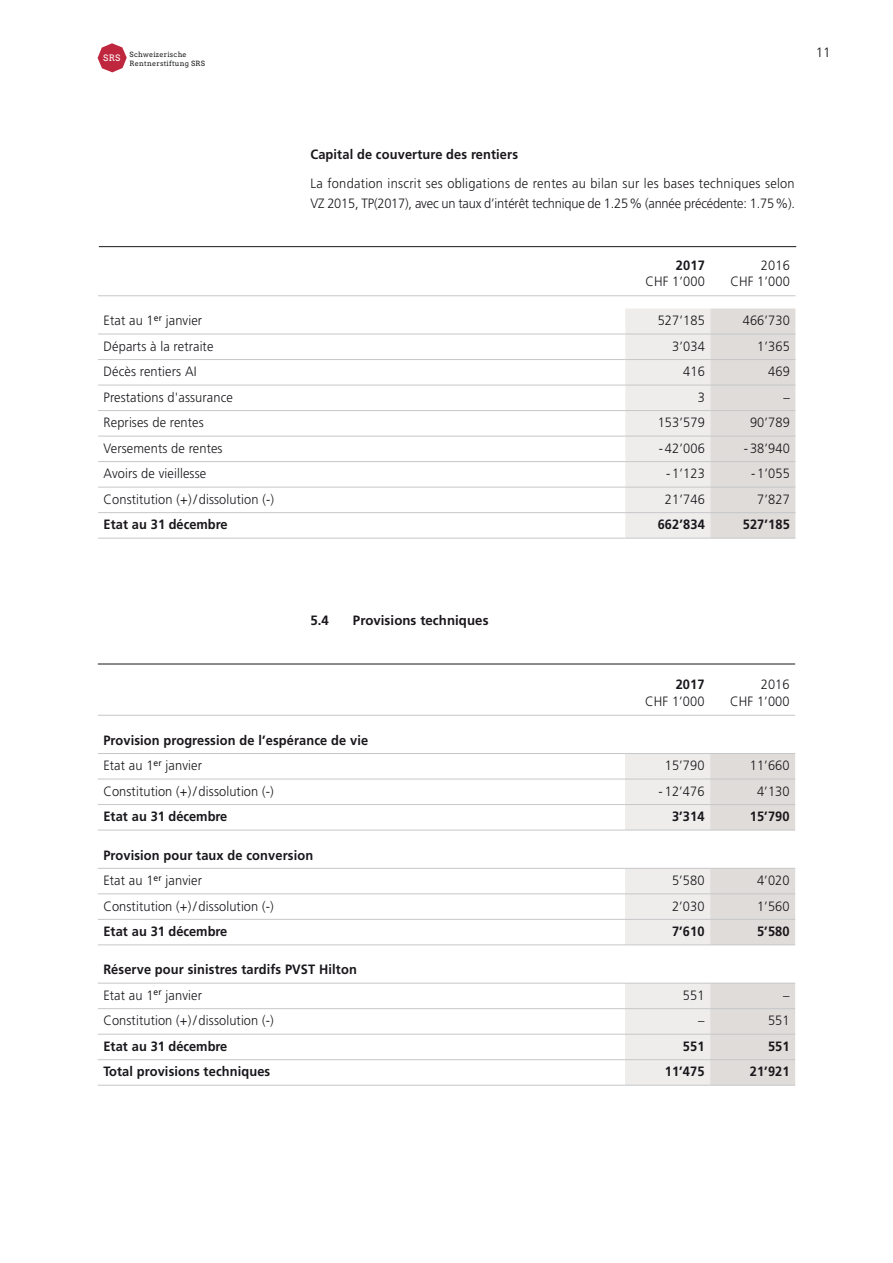
<style>
.page{position:relative;width:893px;height:1263px;background:#fff}
.page>*{position:absolute;margin:0;border:0;box-sizing:border-box;transform-origin:0 0}
.t1{font:300 13.5px/16.5px "Frutiger LT";letter-spacing:.01em;color:#1a171c;text-align:right;scale:.95 1}
.t2{font:700 13.5px/25.5px "Frutiger LT";letter-spacing:.01em;color:#1a171c;scale:.95 1}
.t3{font:700 13.5px "Frutiger LT";letter-spacing:.01em;color:#1a171c}
.t4{font:300 13.5px "Frutiger LT";letter-spacing:.01em;color:#1a171c}
.t5{font:8.85px "Arvo";color:#fff}
.t6{font:7.2px "Arvo";letter-spacing:.03em;color:#1b1d1d}
.s1{font-weight:300}
</style>
<div class="page">
<svg style="left:98px;top:43px;width:29px;height:29px"></svg>
<svg style="left:625px;top:754px;width:170px;height:331px"></svg>
<hr style="left:98px;top:753px;width:527px;height:1px;background:#c6c7c9">
<hr style="left:98px;top:715px;width:527px;height:1px;background:#c6c7c9">
<hr style="left:625px;top:715px;width:85px;height:1px;background:#c6c7c9">
<hr style="left:710px;top:715px;width:85px;height:1px;background:#c6c7c9">
<hr style="left:625px;top:944px;width:85px;height:1px;background:#c6c7c9">
<hr style="left:710px;top:944px;width:85px;height:1px;background:#c6c7c9">
<hr style="left:98px;top:868px;width:527px;height:1px;background:#c6c7c9">
<hr style="left:98px;top:983px;width:527px;height:1px;background:#c6c7c9">
<hr style="left:98px;top:779px;width:527px;height:1px;background:#c6c7c9">
<hr style="left:98px;top:804px;width:527px;height:1px;background:#c6c7c9">
<hr style="left:98px;top:830px;width:527px;height:1px;background:#c6c7c9">
<hr style="left:625px;top:830px;width:85px;height:1px;background:#c6c7c9">
<hr style="left:710px;top:830px;width:85px;height:1px;background:#c6c7c9">
<hr style="left:98px;top:893px;width:527px;height:1px;background:#c6c7c9">
<hr style="left:98px;top:919px;width:527px;height:1px;background:#c6c7c9">
<hr style="left:98px;top:944px;width:527px;height:1px;background:#c6c7c9">
<hr style="left:98px;top:1008px;width:527px;height:1px;background:#c6c7c9">
<hr style="left:98px;top:1034px;width:527px;height:1px;background:#c6c7c9">
<hr style="left:98px;top:1059px;width:527px;height:1px;background:#c6c7c9">
<hr style="left:98px;top:1085px;width:527px;height:1px;background:#c6c7c9">
<hr style="left:625px;top:753px;width:85px;height:1px;background:#c6c7c9">
<hr style="left:710px;top:753px;width:85px;height:1px;background:#c6c7c9">
<hr style="left:625px;top:779px;width:85px;height:1px;background:#c6c7c9">
<hr style="left:710px;top:779px;width:85px;height:1px;background:#c6c7c9">
<hr style="left:625px;top:804px;width:85px;height:1px;background:#c6c7c9">
<hr style="left:710px;top:804px;width:85px;height:1px;background:#c6c7c9">
<hr style="left:625px;top:868px;width:85px;height:1px;background:#c6c7c9">
<hr style="left:710px;top:868px;width:85px;height:1px;background:#c6c7c9">
<hr style="left:625px;top:893px;width:85px;height:1px;background:#c6c7c9">
<hr style="left:710px;top:893px;width:85px;height:1px;background:#c6c7c9">
<hr style="left:625px;top:919px;width:85px;height:1px;background:#c6c7c9">
<hr style="left:710px;top:919px;width:85px;height:1px;background:#c6c7c9">
<hr style="left:625px;top:983px;width:85px;height:1px;background:#c6c7c9">
<hr style="left:710px;top:983px;width:85px;height:1px;background:#c6c7c9">
<hr style="left:625px;top:1008px;width:85px;height:1px;background:#c6c7c9">
<hr style="left:710px;top:1008px;width:85px;height:1px;background:#c6c7c9">
<hr style="left:625px;top:1034px;width:85px;height:1px;background:#c6c7c9">
<hr style="left:710px;top:1034px;width:85px;height:1px;background:#c6c7c9">
<hr style="left:625px;top:1059px;width:85px;height:1px;background:#c6c7c9">
<hr style="left:710px;top:1059px;width:85px;height:1px;background:#c6c7c9">
<hr style="left:625px;top:1085px;width:85px;height:1px;background:#c6c7c9">
<hr style="left:710px;top:1085px;width:85px;height:1px;background:#c6c7c9">
<hr style="left:98px;top:664px;width:697px;height:1px;background:#1a171c">
<svg style="left:625px;top:308px;width:170px;height:230px;background:#e6e4e2"></svg>
<hr style="left:625px;top:295px;width:85px;height:1px;background:#c6c7c9">
<hr style="left:710px;top:295px;width:85px;height:1px;background:#c6c7c9">
<hr style="left:98px;top:334px;width:527px;height:1px;background:#c6c7c9">
<hr style="left:98px;top:295px;width:527px;height:1px;background:#c6c7c9">
<hr style="left:98px;top:359px;width:527px;height:1px;background:#c6c7c9">
<hr style="left:98px;top:385px;width:527px;height:1px;background:#c6c7c9">
<hr style="left:98px;top:410px;width:527px;height:1px;background:#c6c7c9">
<hr style="left:98px;top:436px;width:527px;height:1px;background:#c6c7c9">
<hr style="left:98px;top:461px;width:527px;height:1px;background:#c6c7c9">
<hr style="left:98px;top:487px;width:527px;height:1px;background:#c6c7c9">
<hr style="left:98px;top:512px;width:527px;height:1px;background:#c6c7c9">
<hr style="left:98px;top:538px;width:527px;height:1px;background:#c6c7c9">
<hr style="left:625px;top:334px;width:85px;height:1px;background:#c6c7c9">
<hr style="left:710px;top:334px;width:85px;height:1px;background:#c6c7c9">
<hr style="left:625px;top:359px;width:85px;height:1px;background:#c6c7c9">
<hr style="left:710px;top:359px;width:85px;height:1px;background:#c6c7c9">
<hr style="left:625px;top:385px;width:85px;height:1px;background:#c6c7c9">
<hr style="left:710px;top:385px;width:85px;height:1px;background:#c6c7c9">
<hr style="left:625px;top:410px;width:85px;height:1px;background:#c6c7c9">
<hr style="left:710px;top:410px;width:85px;height:1px;background:#c6c7c9">
<hr style="left:625px;top:436px;width:85px;height:1px;background:#c6c7c9">
<hr style="left:710px;top:436px;width:85px;height:1px;background:#c6c7c9">
<hr style="left:625px;top:461px;width:85px;height:1px;background:#c6c7c9">
<hr style="left:710px;top:461px;width:85px;height:1px;background:#c6c7c9">
<hr style="left:625px;top:487px;width:85px;height:1px;background:#c6c7c9">
<hr style="left:710px;top:487px;width:85px;height:1px;background:#c6c7c9">
<hr style="left:625px;top:512px;width:85px;height:1px;background:#c6c7c9">
<hr style="left:710px;top:512px;width:85px;height:1px;background:#c6c7c9">
<hr style="left:625px;top:538px;width:85px;height:1px;background:#c6c7c9">
<hr style="left:710px;top:538px;width:85px;height:1px;background:#c6c7c9">
<hr style="left:99px;top:246px;width:697px;height:1px;background:#1a171c">
<p class="t5" style="left:103px;top:53px;width:19px">SRS</p>
<p class="t6" style="left:130px;top:51px;width:59px">Schweizerische</p>
<p class="t4" style="left:816px;top:45px;width:16px">11</p>
<p class="t6" style="left:130px;top:59px;width:77px">Rentnerstiftung SRS</p>
<p class="t2" style="left:310px;top:142px;width:220px">Capital de couverture des rentiers</p>
<p class="t1" style="left:310px;top:174px;width:512px;line-height:19.5px;text-align:left">La fondation inscrit ses obligations de rentes au bilan sur les bases techniques selon<br>VZ 2015, TP(2017), avec un taux d’intérêt technique de 1.25% (année précédente: 1.75%).</p>
<p class="t2" style="left:676px;top:253px;width:32px">2017</p>
<p class="t1" style="left:645px;top:274px;width:64px">CHF 1’000</p>
<p class="t1" style="left:730px;top:257px;width:64px">2016<br>CHF 1’000</p>
<p class="t1" style="left:104px;top:312px;width:105px">Etat au 1<sup>er</sup> janvier</p>
<p class="t1" style="left:658px;top:312px;width:51px">527’185</p>
<p class="t1" style="left:743px;top:312px;width:51px">466’730</p>
<p class="t1" style="left:104px;top:338px;width:117px">Départs à la retraite</p>
<p class="t1" style="left:672px;top:338px;width:36px">3’034</p>
<p class="t1" style="left:757px;top:338px;width:36px">1’365</p>
<p class="t1" style="left:104px;top:364px;width:99px">Décès rentiers AI</p>
<p class="t1" style="left:683px;top:364px;width:24px">416</p>
<p class="t1" style="left:768px;top:364px;width:24px">469</p>
<p class="t1" style="left:104px;top:389px;width:138px">Prestations d'assurance</p>
<p class="t1" style="left:698px;top:389px;width:9px">3</p>
<p class="t1" style="left:783px;top:389px;width:8px">–</p>
<p class="t1" style="left:104px;top:415px;width:107px">Reprises de rentes</p>
<p class="t1" style="left:658px;top:415px;width:51px">153’579</p>
<p class="t1" style="left:750px;top:415px;width:43px">90’789</p>
<p class="t1" style="left:104px;top:440px;width:127px">Versements de rentes</p>
<p class="t1" style="left:659px;top:440px;width:50px">- 42’006</p>
<p class="t1" style="left:744px;top:440px;width:50px">- 38’940</p>
<p class="t1" style="left:104px;top:466px;width:110px">Avoirs de vieillesse</p>
<p class="t1" style="left:666px;top:466px;width:42px">- 1’123</p>
<p class="t1" style="left:751px;top:466px;width:42px">- 1’055</p>
<p class="t1" style="left:104px;top:491px;width:181px">Constitution (+) / dissolution (-)</p>
<p class="t1" style="left:665px;top:491px;width:43px">21’746</p>
<p class="t1" style="left:757px;top:491px;width:36px">7’827</p>
<p class="t2" style="left:104px;top:512px;width:132px">Etat au 31 décembre</p>
<p class="t2" style="left:658px;top:512px;width:51px">662’834</p>
<p class="t2" style="left:743px;top:512px;width:51px">527’185</p>
<p class="t3" style="left:310px;top:612px;width:20px">5.4</p>
<p class="t3" style="left:353px;top:612px;width:137px">Provisions techniques</p>
<p class="t2" style="left:103px;top:727px;width:280px">Provision progression de l’espérance de vie<br><span class="s1">Etat au 1</span><sup>er</sup> <span class="s1">janvier</span></p>
<p class="t2" style="left:676px;top:672px;width:32px">2017</p>
<p class="t1" style="left:645px;top:693px;width:64px">CHF 1’000</p>
<p class="t1" style="left:730px;top:677px;width:64px">2016<br>CHF 1’000</p>
<p class="t1" style="left:665px;top:757px;width:43px">15’790</p>
<p class="t1" style="left:750px;top:757px;width:43px">11’660</p>
<p class="t1" style="left:103px;top:783px;width:181px">Constitution (+) / dissolution (-)</p>
<p class="t1" style="left:659px;top:783px;width:50px">- 12’476</p>
<p class="t1" style="left:757px;top:783px;width:36px">4’130</p>
<p class="t2" style="left:103px;top:804px;width:132px">Etat au 31 décembre</p>
<p class="t2" style="left:672px;top:804px;width:36px">3’314</p>
<p class="t2" style="left:750px;top:804px;width:43px">15’790</p>
<p class="t2" style="left:103px;top:842px;width:222px">Provision pour taux de conversion<br><span class="s1">Etat au 1</span><sup>er</sup> <span class="s1">janvier</span></p>
<p class="t1" style="left:672px;top:872px;width:36px">5’580</p>
<p class="t1" style="left:757px;top:872px;width:36px">4’020</p>
<p class="t1" style="left:103px;top:898px;width:181px">Constitution (+) / dissolution (-)</p>
<p class="t1" style="left:672px;top:898px;width:36px">2’030</p>
<p class="t1" style="left:757px;top:898px;width:36px">1’560</p>
<p class="t2" style="left:103px;top:919px;width:132px">Etat au 31 décembre</p>
<p class="t2" style="left:672px;top:919px;width:36px">7’610</p>
<p class="t2" style="left:757px;top:919px;width:36px">5’580</p>
<p class="t2" style="left:103px;top:957px;width:268px">Réserve pour sinistres tardifs PVST Hilton<br><span class="s1">Etat au 1</span><sup>er</sup> <span class="s1">janvier</span></p>
<p class="t1" style="left:683px;top:987px;width:24px">551</p>
<p class="t1" style="left:783px;top:987px;width:8px">–</p>
<p class="t1" style="left:103px;top:1013px;width:181px">Constitution (+) / dissolution (-)</p>
<p class="t1" style="left:698px;top:1013px;width:8px">–</p>
<p class="t1" style="left:768px;top:1013px;width:24px">551</p>
<p class="t2" style="left:103px;top:1033px;width:132px">Etat au 31 décembre</p>
<p class="t2" style="left:683px;top:1033px;width:24px">551</p>
<p class="t2" style="left:768px;top:1033px;width:24px">551</p>
<p class="t2" style="left:103px;top:1059px;width:177px">Total provisions techniques</p>
<p class="t2" style="left:665px;top:1059px;width:43px">11’475</p>
<p class="t2" style="left:750px;top:1059px;width:43px">21’921</p>
</div>
